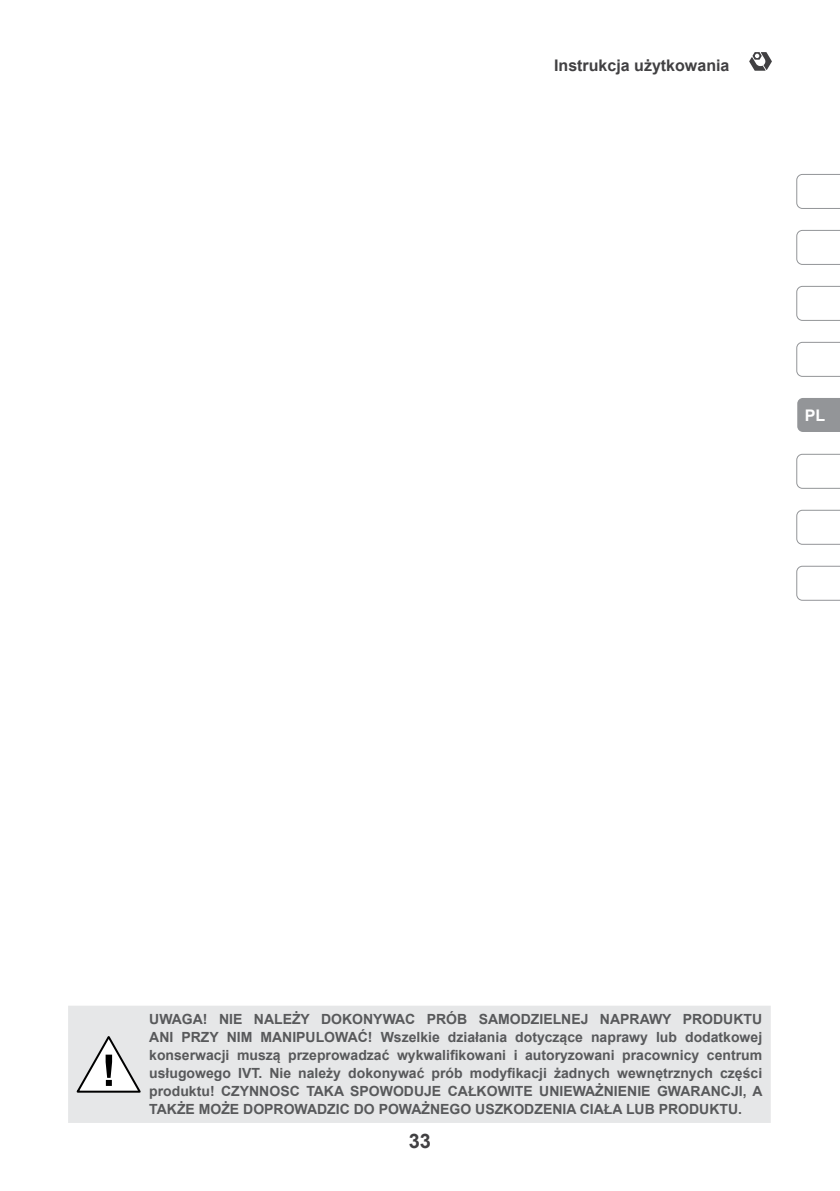
<style>
.page{position:relative;width:840px;height:1191px;background:#fff}
.page>*{position:absolute;margin:0;border:0;box-sizing:border-box;transform-origin:0 0}
.t1{font:700 20px "Arial";color:#414042}
.t2{font:700 16px "Arial";color:#414042}
.t3{font:700 16px "Arial";color:#fff}
.t4{font:700 14px/18px "Arial";color:#58595b;text-align:justify}
</style>
<div class="page">
<svg style="left:749px;top:52px;width:22px;height:19px"></svg>
<svg style="left:796px;top:174px;width:43px;height:35px"></svg>
<svg style="left:796px;top:342px;width:43px;height:35px"></svg>
<svg style="left:796px;top:286px;width:43px;height:35px"></svg>
<svg style="left:796px;top:230px;width:43px;height:35px"></svg>
<svg style="left:797px;top:398px;width:42px;height:34px"></svg>
<svg style="left:796px;top:566px;width:43px;height:35px"></svg>
<svg style="left:796px;top:510px;width:43px;height:35px"></svg>
<svg style="left:796px;top:454px;width:43px;height:35px"></svg>
<div style="left:68px;top:1006px;width:702px;height:117px;background:#e6e7e8"></div>
<svg style="left:75px;top:1033px;width:68px;height:61px"></svg>
<p class="t2" style="left:553px;top:55px;width:177px">Instrukcja użytkowania</p>
<p class="t3" style="left:804px;top:404px;width:22px">PL</p>
<p class="t4" style="left:149px;top:1011px;width:614px">UWAGA! NIE NALEŻY DOKONYWAC PRÓB SAMODZIELNEJ NAPRAWY PRODUKTU ANI PRZY NIM MANIPULOWAĆ! Wszelkie działania dotyczące naprawy lub dodatkowej konserwacji muszą przeprowadzać wykwalifikowani i autoryzowani pracownicy centrum usługowego IVT. Nie należy dokonywać prób modyfikacji żadnych wewnętrznych części produktu! CZYNNOSC TAKA SPOWODUJE CAŁKOWITE UNIEWAŻNIENIE GWARANCJI, A TAKŻE MOŻE DOPROWADZIC DO POWAŻNEGO USZKODZENIA CIAŁA LUB PRODUKTU.</p>
<h1 class="t1" style="left:408px;top:1128px;width:24px">33</h1>
</div>
